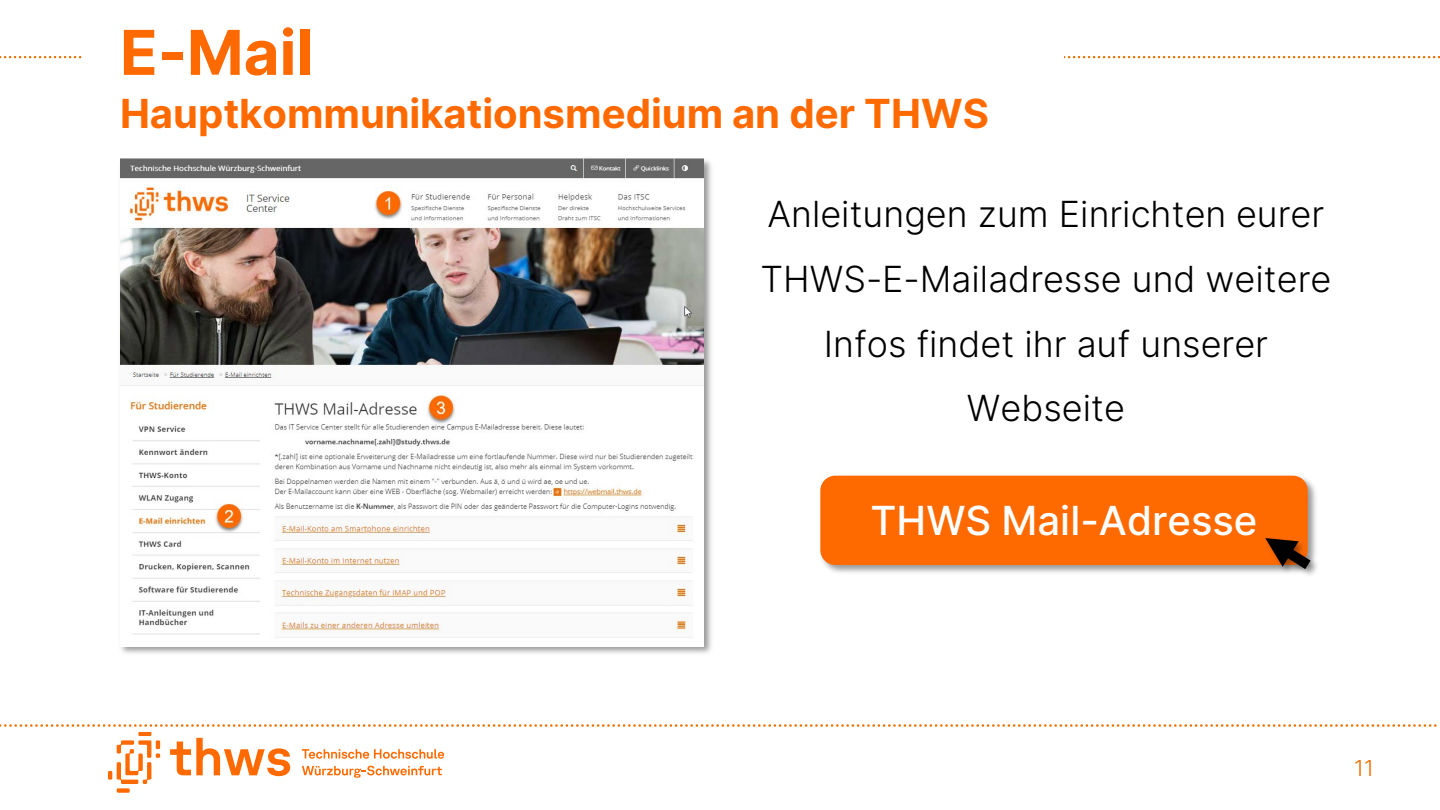
<style>
.page{position:relative;width:1440px;height:810px;background:#fff}
.page>*{position:absolute;margin:0;border:0;box-sizing:border-box;transform-origin:0 0}
.t1{font:700 62px "Inter";color:#ff6a00}
.t2{font:700 40px "Inter";color:#ff6a00}
.t3{font:500 40px "Inter";color:#fff}
.t4{font:300 36px/64.8px "Inter";color:#000;text-align:center}
.t5{font:300 22px "Inter";color:#ed6e00}
</style>
<div class="page">
<svg style="left:170px;top:738px;width:120px;height:38px"></svg>
<hr style="left:138px;top:732px;width:13px;height:4px;background:#ff6a00">
<div style="left:117px;top:788px;width:13px;height:5px;background:#ff6a00"></div>
<svg style="left:108px;top:740px;width:52px;height:44px"></svg>
<svg style="left:302px;top:749px;width:142px;height:10px"></svg>
<svg style="left:302px;top:766px;width:140px;height:12px"></svg>
<svg style="left:0;top:56px;width:82px;height:2px"></svg>
<svg style="left:1064px;top:56px;width:376px;height:2px"></svg>
<svg style="left:0;top:724px;width:1437px;height:3px"></svg>
<img style="left:121px;top:160px;width:591px;height:494px">
<img style="left:120px;top:158px;width:584px;height:488px">
<img style="left:820px;top:475px;width:496px;height:98px">
<img style="left:842px;top:565px;width:389px;height:8px">
<div style="left:820px;top:476px;width:488px;height:89px;background:#ff6a00;border-radius:15px"></div>
<img style="left:1231px;top:504px;width:85px;height:69px">
<svg style="left:1265px;top:538px;width:52px;height:37px"></svg>
<h2 class="t1" style="left:120px;top:7px;width:195px">E-Mail</h2>
<h2 class="t2" style="left:120px;top:85px;width:870px">Hauptkommunikationsmedium an der THWS</h2>
<p class="t4" style="left:760px;top:181px;width:572px">Anleitungen zum Einrichten eurer<br>THWS-E-Mailadresse und weitere<br>Infos findet ihr auf unserer<br>Webseite</p>
<p class="t3" style="left:870px;top:491px;width:388px">THWS Mail-Adresse</p>
<p class="t5" style="left:1354px;top:752px;width:21px">11</p>
</div>
